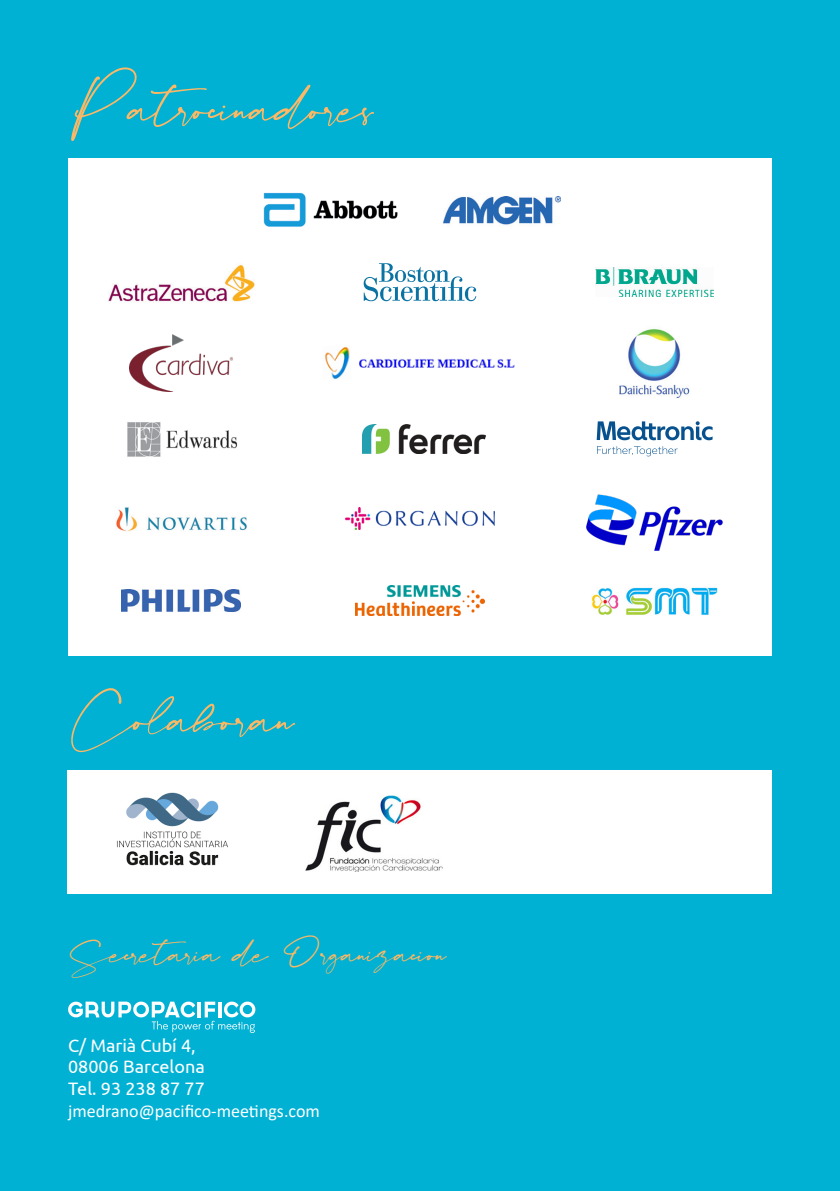
<style>
.page{position:relative;width:840px;height:1191px;background:#fff}
.page>*{position:absolute;margin:0;border:0;box-sizing:border-box;transform-origin:0 0}
.t1{font:72px "Belove";color:#fcb864}
.t2{font:44px "Belove";color:#fcb864}
.t3{font:18px "Ubuntu";color:#fff}
.t4{font:18px "Calibri";color:#fff}
</style>
<div class="page">
<div style="left:0;top:0;width:839px;height:1191px;background:#00b1d4"></div>
<div style="left:68px;top:159px;width:703px;height:497px;background:#fff"></div>
<div style="left:67px;top:769px;width:704px;height:124px;background:#fff"></div>
<img style="left:263px;top:192px;width:134px;height:35px">
<img style="left:443px;top:196px;width:117px;height:29px">
<img style="left:108px;top:264px;width:147px;height:38px">
<svg style="left:363px;top:263px;width:113px;height:38px"></svg>
<img style="left:595px;top:268px;width:117px;height:28px">
<img style="left:129px;top:334px;width:104px;height:57px">
<img style="left:325px;top:347px;width:190px;height:33px">
<img style="left:619px;top:329px;width:70px;height:69px">
<img style="left:127px;top:422px;width:111px;height:35px">
<img style="left:362px;top:424px;width:123px;height:29px">
<svg style="left:596px;top:421px;width:116px;height:35px"></svg>
<img style="left:116px;top:507px;width:131px;height:24px">
<img style="left:345px;top:507px;width:149px;height:22px">
<img style="left:591px;top:587px;width:126px;height:28px">
<img style="left:355px;top:585px;width:129px;height:31px">
<img style="left:305px;top:795px;width:137px;height:76px">
<img style="left:117px;top:792px;width:111px;height:74px">
<svg style="left:68px;top:1001px;width:187px;height:32px"></svg>
<img style="left:121px;top:590px;width:120px;height:22px">
<img style="left:586px;top:495px;width:136px;height:56px">
<p class="t1" style="left:68px;top:67px;width:306px">Patrocinadores</p>
<p class="t1" style="left:68px;top:678px;width:227px">Colaboran</p>
<p class="t2" style="left:68px;top:929px;width:379px">Secretaría de Organización</p>
<p class="t3" style="left:68px;top:1034px;width:129px">C/ Marià Cubí 4,</p>
<p class="t3" style="left:68px;top:1056px;width:138px">08006 Barcelona</p>
<p class="t3" style="left:68px;top:1077px;width:138px">Tel. 93 238 87 77</p>
<p class="t4" style="left:68px;top:1098px;width:253px">jmedrano@pacifico-meetings.com</p>
</div>
